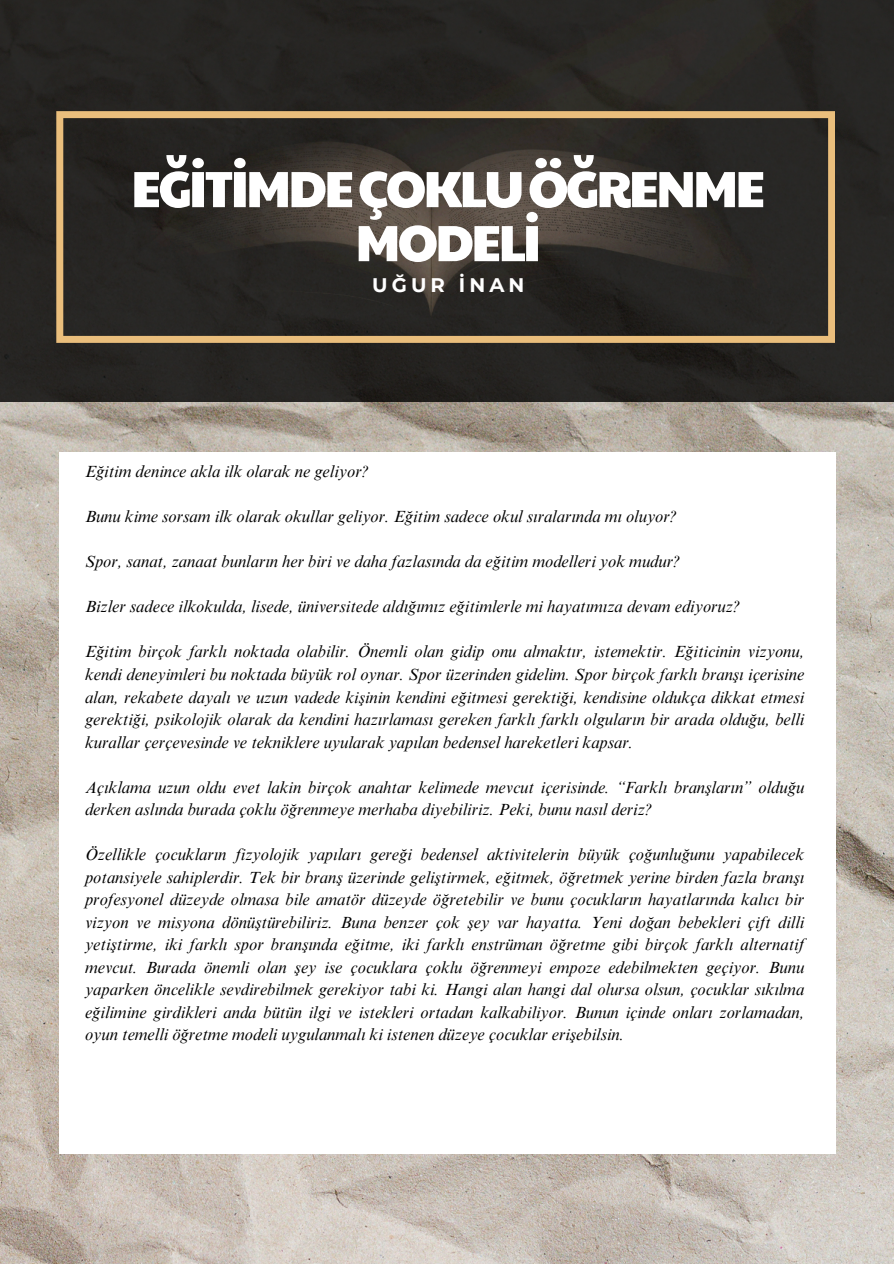
<style>
.page{position:relative;width:894px;height:1264px;background:#fff}
.page>*{position:absolute;margin:0;border:0;box-sizing:border-box;transform-origin:0 0}
.t1{font:51px/54px "Paytone One";letter-spacing:-.06em;color:#fff;text-align:center}
.t2{font:700 19.65px "Montserrat";letter-spacing:.21em;color:#fff}
.t3{font:italic 16.5px/22.5px "Times NRMT Pro";color:#000;text-align:justify}
</style>
<div class="page">
<img style="left:0;top:401px;width:893px;height:862px">
<div style="left:0;top:0;width:893px;height:401px;background:#262523"></div>
<svg style="left:56px;top:111px;width:778px;height:232px;background:#3e372f"></svg>
<div style="left:59px;top:452px;width:775px;height:701px;background:#fff"></div>
<h1 class="t1" style="left:131px;top:159px;width:636px">EĞİTİMDEÇOKLUÖĞRENME<br>MODELİ</h1>
<p class="t2" style="left:372px;top:272px;width:154px">UĞUR İNAN</p>
<p class="t3" style="left:85px;top:462px;width:284px">Eğitim denince akla ilk olarak ne geliyor?</p>
<p class="t3" style="left:85px;top:507px;width:592px">Bunu kime sorsam ilk olarak okullar geliyor. Eğitim sadece okul sıralarında mı oluyor?</p>
<p class="t3" style="left:85px;top:552px;width:595px">Spor, sanat, zanaat bunların her biri ve daha fazlasında da eğitim modelleri yok mudur?</p>
<p class="t3" style="left:85px;top:597px;width:655px">Bizler sadece ilkokulda, lisede, üniversitede aldığımız eğitimlerle mi hayatımıza devam ediyoruz?</p>
<p class="t3" style="left:85px;top:642px;width:720px">Eğitim birçok farklı noktada olabilir. Önemli olan gidip onu almaktır, istemektir. Eğiticinin vizyonu, kendi deneyimleri bu noktada büyük rol oynar. Spor üzerinden gidelim. Spor birçok farklı branşı içerisine alan, rekabete dayalı ve uzun vadede kişinin kendini eğitmesi gerektiği, kendisine oldukça dikkat etmesi gerektiği, psikolojik olarak da kendini hazırlaması gereken farklı farklı olguların bir arada olduğu, belli kurallar çerçevesinde ve tekniklere uyularak yapılan bedensel hareketleri kapsar.</p>
<p class="t3" style="left:85px;top:777px;width:720px">Açıklama uzun oldu evet lakin birçok anahtar kelimede mevcut içerisinde. “Farklı branşların” olduğu derken aslında burada çoklu öğrenmeye merhaba diyebiliriz. Peki, bunu nasıl deriz?</p>
<p class="t3" style="left:85px;top:845px;width:720px">Özellikle çocukların fizyolojik yapıları gereği bedensel aktivitelerin büyük çoğunluğunu yapabilecek potansiyele sahiplerdir. Tek bir branş üzerinde geliştirmek, eğitmek, öğretmek yerine birden fazla branşı profesyonel düzeyde olmasa bile amatör düzeyde öğretebilir ve bunu çocukların hayatlarında kalıcı bir vizyon ve misyona dönüştürebiliriz. Buna benzer çok şey var hayatta. Yeni doğan bebekleri çift dilli yetiştirme, iki farklı spor branşında eğitme, iki farklı enstrüman öğretme gibi birçok farklı alternatif mevcut. Burada önemli olan şey ise çocuklara çoklu öğrenmeyi empoze edebilmekten geçiyor. Bunu yaparken öncelikle sevdirebilmek gerekiyor tabi ki. Hangi alan hangi dal olursa olsun, çocuklar sıkılma eğilimine girdikleri anda bütün ilgi ve istekleri ortadan kalkabiliyor. Bunun içinde onları zorlamadan, oyun temelli öğretme modeli uygulanmalı ki istenen düzeye çocuklar erişebilsin.</p>
</div>
